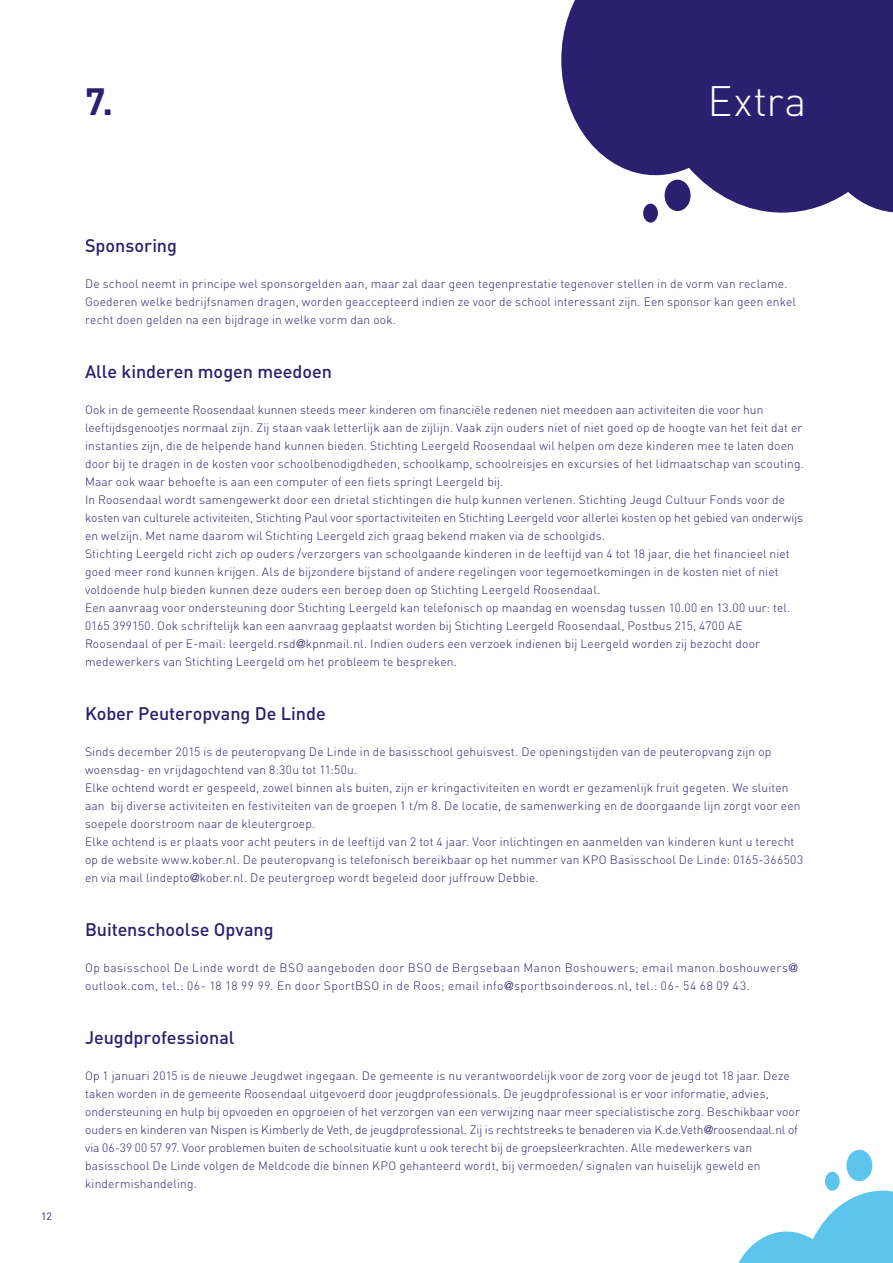
<style>
.page{position:relative;width:893px;height:1263px;background:#fff}
.page>*{position:absolute;margin:0;border:0;box-sizing:border-box;transform-origin:0 0}
.t1{font:300 42px "DIN Pro";letter-spacing:.02em;color:#fff}
.t2{font:700 37.5px "DIN";color:#2a206f}
.t3{font:500 18px "DIN Pro";color:#2a206f}
.t4{font:300 12px/18px "DIN Pro";letter-spacing:.015em;color:#2a206f}
.t5{font:300 12px/18px "DIN Pro";letter-spacing:.035em;color:#2a206f}
.t6{font:10.5px "DIN";color:#2a206f}
.s1{font-family:"Helvetica"}
</style>
<div class="page">
<svg style="left:561px;top:0;width:332px;height:213px;background:#443c81"></svg>
<div style="left:643px;top:204px;width:15px;height:19px;background:#2a206f;border-radius:50%"></div>
<svg style="left:738px;top:1191px;width:155px;height:72px"></svg>
<div style="left:846px;top:1150px;width:26px;height:31px;background:#5dc5ed;border-radius:50%"></div>
<div style="left:825px;top:1172px;width:15px;height:19px;background:#5dc5ed;border-radius:50%"></div>
<h2 class="t2" style="left:85px;top:77px;width:30px">7.</h2>
<h1 class="t1" style="left:707px;top:72px;width:101px">Extra</h1>
<p class="t6" style="left:41px;top:1210px;width:12px">12</p>
<h3 class="t3" style="left:85px;top:233px;width:94px">Sponsoring</h3>
<p class="t4" style="left:85px;top:274px;width:712px">De school neemt in principe wel sponsorgelden aan, maar zal daar geen tegenprestatie tegenover stellen in de vorm van reclame.<br>Goederen welke bedrijfsnamen dragen, worden geaccepteerd indien ze voor de school interessant zijn. Een sponsor kan geen enkel recht doen gelden na een bijdrage in welke vorm dan ook.</p>
<h3 class="t3" style="left:85px;top:359px;width:248px">Alle kinderen mogen meedoen</h3>
<p class="t4" style="left:85px;top:400px;width:720px">Ook in de gemeente Roosendaal kunnen steeds meer kinderen om financiële redenen niet meedoen aan activiteiten die voor hun leeftijdsgenootjes normaal zijn. Zij staan vaak letterlijk aan de zijlijn. Vaak zijn ouders niet of niet goed op de hoogte van het feit dat er instanties zijn, die de helpende hand kunnen bieden. Stichting Leergeld Roosendaal wil helpen om deze kinderen mee te laten doen door bij te dragen in de kosten voor schoolbenodigdheden, schoolkamp, schoolreisjes en excursies of het lidmaatschap van scouting.<br>Maar ook waar behoefte is aan een computer of een fiets springt Leergeld bij.<br>In Roosendaal wordt samengewerkt door een drietal stichtingen die hulp kunnen verlenen. Stichting Jeugd Cultuur Fonds voor de kosten van culturele activiteiten, Stichting Paul voor sportactiviteiten en Stichting Leergeld voor allerlei kosten op het gebied van onderwijs en welzijn. Met name daarom wil Stichting Leergeld zich graag bekend maken via de schoolgids.<br>Stichting Leergeld richt zich op ouders /verzorgers van schoolgaande kinderen in de leeftijd van 4 tot 18 jaar, die het financieel niet goed meer rond kunnen krijgen. Als de bijzondere bijstand of andere regelingen voor tegemoetkomingen in de kosten niet of niet voldoende hulp bieden kunnen deze ouders een beroep doen op Stichting Leergeld Roosendaal.<br>Een aanvraag voor ondersteuning door Stichting Leergeld kan telefonisch op maandag en woensdag tussen 10.00 en 13.00 uur: tel.<br>0165 399150. Ook schriftelijk kan een aanvraag geplaatst worden bij Stichting Leergeld Roosendaal, Postbus 215, 4700 AE Roosendaal of per E-mail: leergeld.rsd<span class="s1">@</span>kpnmail.nl. Indien ouders een verzoek indienen bij Leergeld worden zij bezocht door medewerkers van Stichting Leergeld om het probleem te bespreken.</p>
<h3 class="t3" style="left:85px;top:701px;width:242px">Kober Peuteropvang De Linde</h3>
<p class="t4" style="left:85px;top:742px;width:720px">Sinds december 2015 is de peuteropvang De Linde in de basisschool gehuisvest. De openingstijden van de peuteropvang zijn op woensdag- en vrijdagochtend van 8:30u tot 11:50u.<br>Elke ochtend wordt er gespeeld, zowel binnen als buiten, zijn er kringactiviteiten en wordt er gezamenlijk fruit gegeten. We sluiten aan bij diverse activiteiten en festiviteiten van de groepen 1 t/m 8. De locatie, de samenwerking en de doorgaande lijn zorgt voor een soepele doorstroom naar de kleutergroep.<br>Elke ochtend is er plaats voor acht peuters in de leeftijd van 2 tot 4 jaar. Voor inlichtingen en aanmelden van kinderen kunt u terecht op de website www.kober.nl. De peuteropvang is telefonisch bereikbaar op het nummer van KPO Basisschool De Linde: 0165-366503 en via mail lindepto<span class="s1">@</span>kober.nl. De peutergroep wordt begeleid door juffrouw Debbie.</p>
<h3 class="t3" style="left:85px;top:917px;width:190px">Buitenschoolse Opvang</h3>
<p class="t5" style="left:85px;top:958px;width:715px">Op basisschool De Linde wordt de BSO aangeboden door BSO de Bergsebaan Manon Boshouwers; email manon.boshouwers<span class="s1">@ </span>outlook.com, tel.: 06- 18 18 99 99. En door SportBSO in de Roos; email info<span class="s1">@</span>sportbsoinderoos.nl, tel.: 06- 54 68 09 43.</p>
<h3 class="t3" style="left:85px;top:1025px;width:151px">Jeugdprofessional</h3>
<p class="t4" style="left:85px;top:1066px;width:716px">Op 1 januari 2015 is de nieuwe Jeugdwet ingegaan. De gemeente is nu verantwoordelijk voor de zorg voor de jeugd tot 18 jaar. Deze taken worden in de gemeente Roosendaal uitgevoerd door jeugdprofessionals. De jeugdprofessional is er voor informatie, advies, ondersteuning en hulp bij opvoeden en opgroeien of het verzorgen van een verwijzing naar meer specialistische zorg. Beschikbaar voor ouders en kinderen van Nispen is Kimberly de Veth, de jeugdprofessional. Zij is rechtstreeks te benaderen via K.de.Veth<span class="s1">@</span>roosendaal.nl of via 06-39 00 57 97. Voor problemen buiten de schoolsituatie kunt u ook terecht bij de groepsleerkrachten. Alle medewerkers van basisschool De Linde volgen de Meldcode die binnen KPO gehanteerd wordt, bij vermoeden/ signalen van huiselijk geweld en kindermishandeling.</p>
</div>
